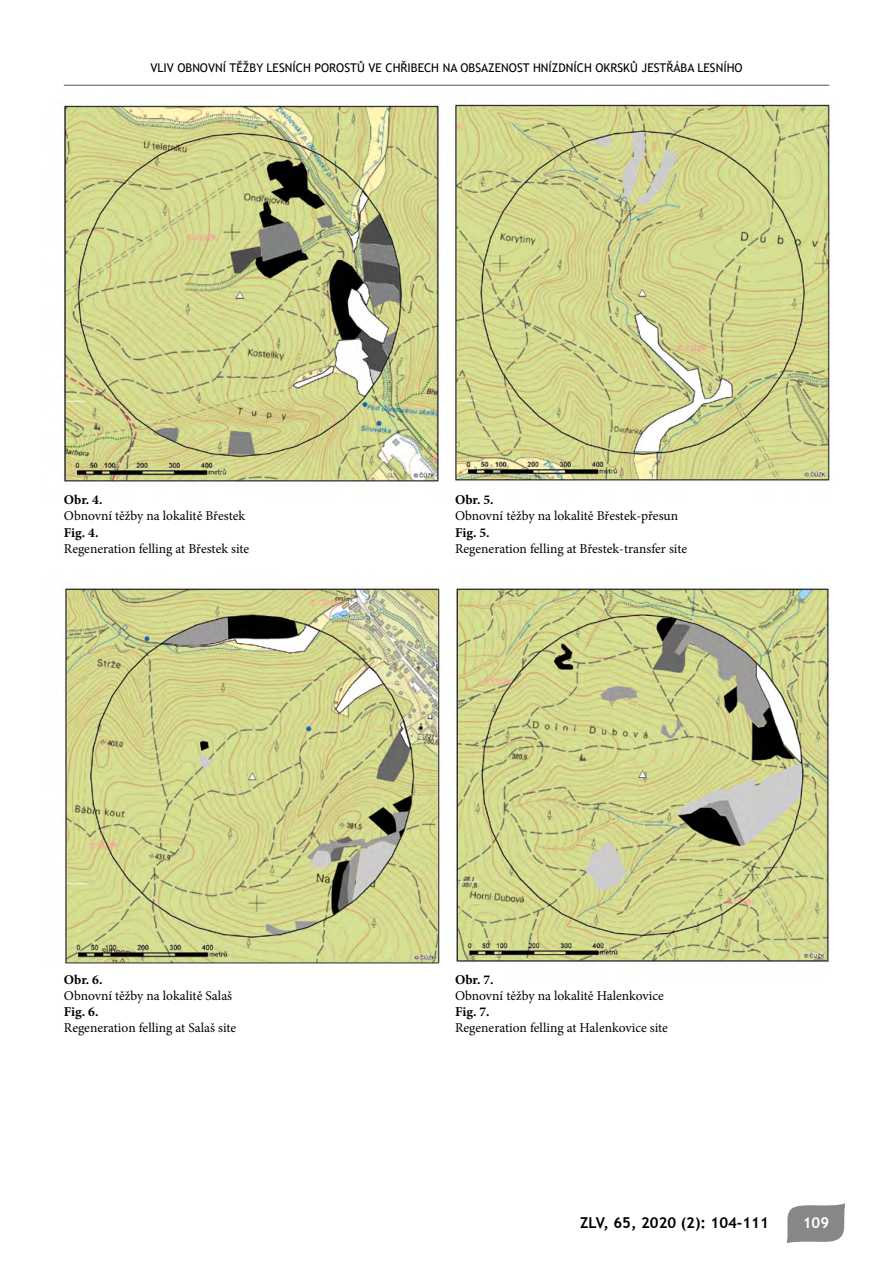
<style>
.page{position:relative;width:893px;height:1263px;background:#fff}
.page>*{position:absolute;margin:0;border:0;box-sizing:border-box;transform-origin:0 0}
.t1{font:700 15px "Trebuchet MS";color:#000}
.t2{font:700 15px "Trebuchet MS";color:#fff}
.t3{font:13.5px "Minion Pro";letter-spacing:-.01em;color:#000}
.t4{font:700 13.5px "Minion Pro";letter-spacing:-.005em;color:#000}
.t5{font:12px "Trebuchet MS";color:#000}
</style>
<div class="page">
<hr style="left:64px;top:85px;width:765px;height:1px;background:#000">
<svg style="left:787px;top:1203px;width:59px;height:40px;background:#999"></svg>
<img style="left:63px;top:105px;width:376px;height:379px">
<img style="left:454px;top:104px;width:378px;height:379px">
<img style="left:64px;top:587px;width:378px;height:377px">
<img style="left:454px;top:586px;width:377px;height:380px">
<p class="t5" style="left:150px;top:60px;width:594px">VLIV OBNOVNÍ TĚŽBY LESNÍCH POROSTŮ VE CHŘIBECH NA OBSAZENOST HNÍZDNÍCH OKRSKŮ JESTŘÁBA LESNÍHO</p>
<p class="t4" style="left:64px;top:490px;width:40px">Obr. 4.</p>
<p class="t3" style="left:64px;top:507px;width:183px">Obnovní těžby na lokalitě Břestek</p>
<p class="t4" style="left:64px;top:523px;width:36px">Fig. 4.</p>
<p class="t3" style="left:64px;top:539px;width:187px">Regeneration felling at Břestek site</p>
<p class="t4" style="left:64px;top:970px;width:40px">Obr. 6.</p>
<p class="t3" style="left:64px;top:987px;width:170px">Obnovní těžby na lokalitě Salaš</p>
<p class="t4" style="left:64px;top:1002px;width:36px">Fig. 6.</p>
<p class="t3" style="left:64px;top:1019px;width:174px">Regeneration felling at Salaš site</p>
<p class="t4" style="left:455px;top:490px;width:40px">Obr. 5.</p>
<p class="t3" style="left:455px;top:507px;width:224px">Obnovní těžby na lokalitě Břestek-přesun</p>
<p class="t4" style="left:455px;top:523px;width:36px">Fig. 5.</p>
<p class="t3" style="left:455px;top:539px;width:234px">Regeneration felling at Břestek-transfer site</p>
<p class="t4" style="left:455px;top:970px;width:40px">Obr. 7.</p>
<p class="t3" style="left:455px;top:987px;width:210px">Obnovní těžby na lokalitě Halenkovice</p>
<p class="t4" style="left:455px;top:1002px;width:36px">Fig. 7.</p>
<p class="t3" style="left:455px;top:1019px;width:214px">Regeneration felling at Halenkovice site</p>
<p class="t1" style="left:580px;top:1213px;width:190px">ZLV, 65, 2020 (2): 104-111</p>
<p class="t2" style="left:803px;top:1213px;width:28px">109</p>
</div>
